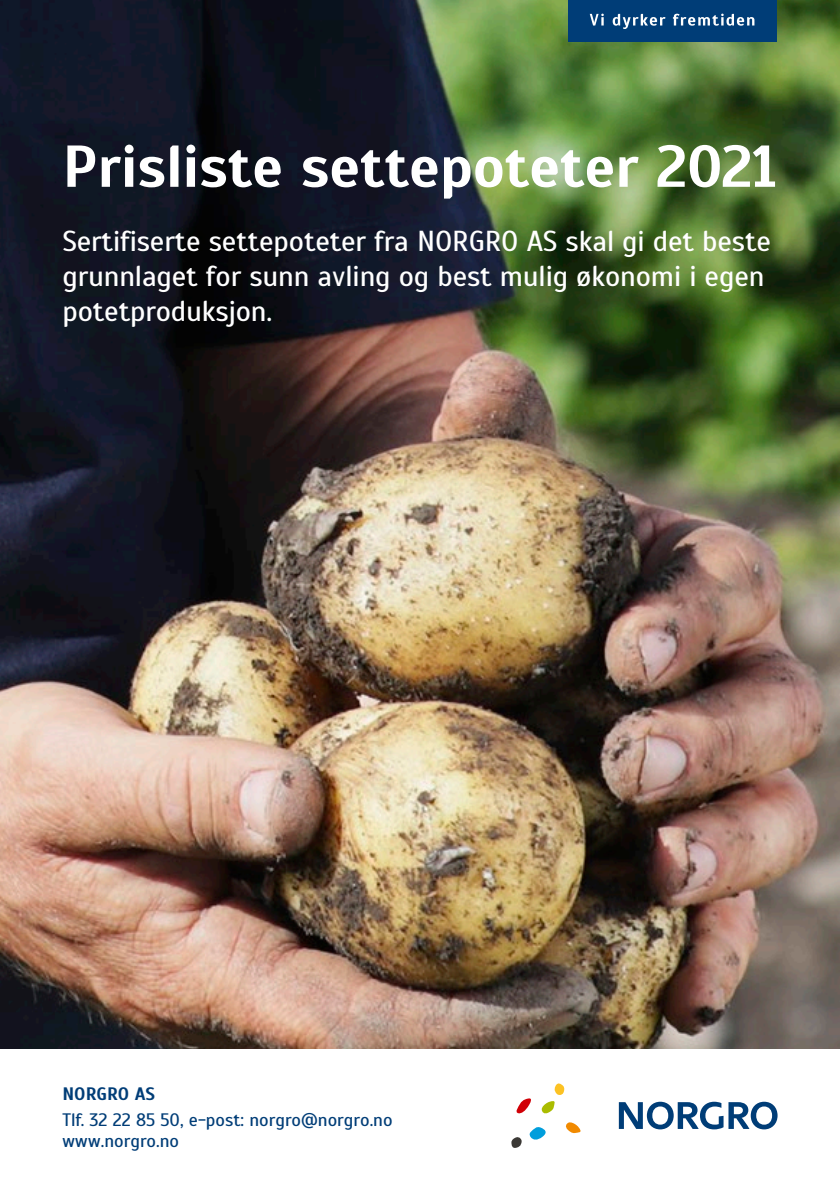
<style>
.page{position:relative;width:840px;height:1191px;background:#fff}
.page>*{position:absolute;margin:0;border:0;box-sizing:border-box;transform-origin:0 0}
.t1{font:700 59px "Scada";color:#fff}
.t2{font:28.8px/35.4px "Scada";letter-spacing:-.005em;color:#fff}
.t3{font:18px/21.6px "Scada";color:#003d77}
.t4{font:700 18px "Scada";color:#003d77}
</style>
<div class="page">
<img style="left:0;top:0;width:839px;height:1048px">
<div style="left:567px;top:0;width:208px;height:41px;background:#003d77"></div>
<svg style="left:589px;top:14px;width:14px;height:12px"></svg>
<svg style="left:612px;top:14px;width:53px;height:15px"></svg>
<svg style="left:672px;top:14px;width:82px;height:12px"></svg>
<svg style="left:618px;top:1101px;width:159px;height:28px"></svg>
<svg style="left:511px;top:1137px;width:10px;height:11px"></svg>
<svg style="left:541px;top:1083px;width:23px;height:31px"></svg>
<svg style="left:565px;top:1122px;width:15px;height:11px"></svg>
<svg style="left:516px;top:1098px;width:15px;height:15px"></svg>
<svg style="left:529px;top:1127px;width:17px;height:13px"></svg>
<h1 class="t1" style="left:62px;top:130px;width:715px">Prisliste settepoteter 2021</h1>
<p class="t2" style="left:62px;top:223px;width:709px">Sertifiserte settepoteter fra NORGRO AS skal gi det beste grunnlaget for sunn avling og best mulig økonomi i egen potetproduksjon.</p>
<p class="t4" style="left:62px;top:1083px;width:94px">NORGRO AS</p>
<p class="t3" style="left:62px;top:1108px;width:331px">Tlf. 32 22 85 50, e-post: norgro@norgro.no www.norgro.no</p>
</div>
